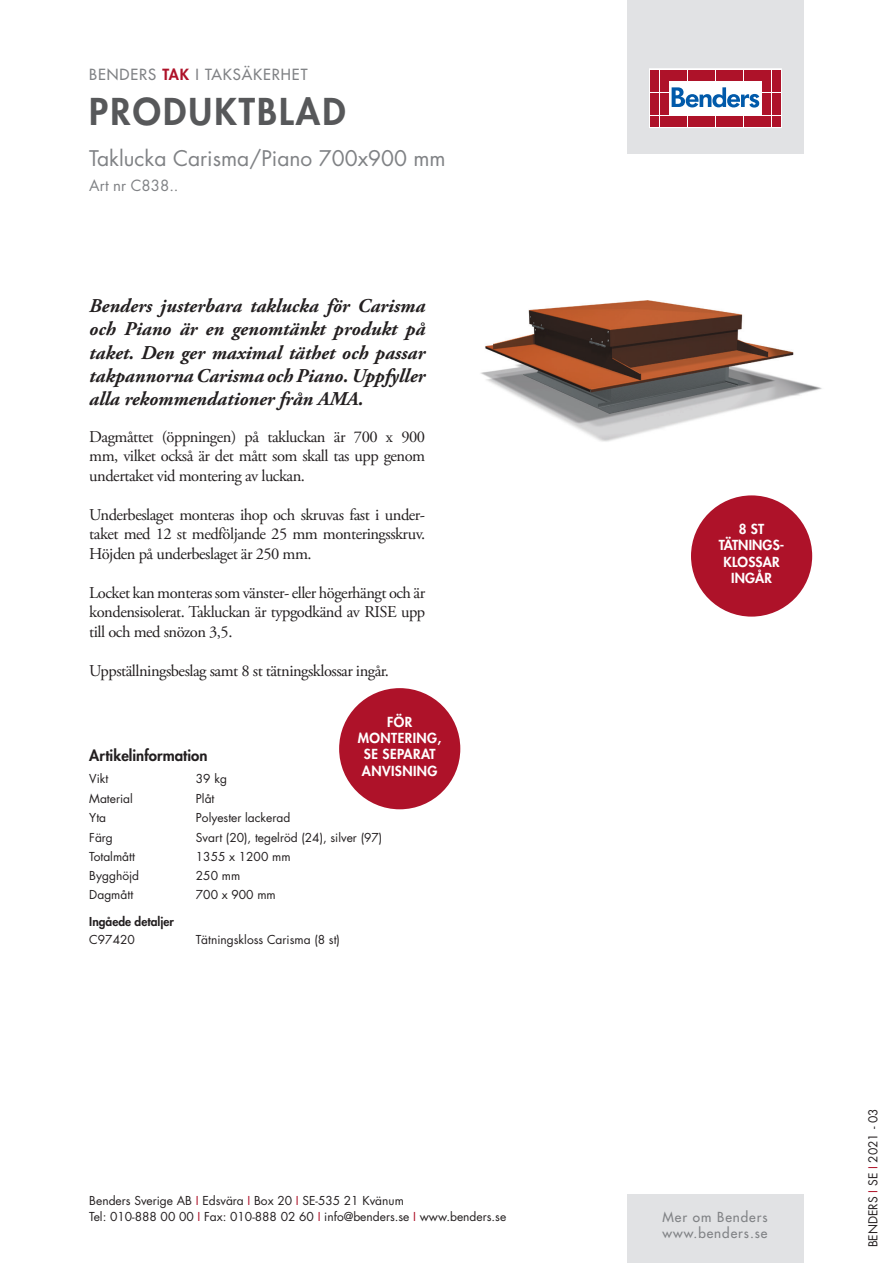
<style>
.page{position:relative;width:893px;height:1263px;background:#fff}
.page>*{position:absolute;margin:0;border:0;box-sizing:border-box;transform-origin:0 0}
.t1{font:800 36px "Futura Std";letter-spacing:.06em;color:#57585a}
.t2{font:21px "Futura Std";color:#808285}
.Ingress{font:italic 700 19.5px/23.4px "Adobe Garamond Pro";color:#231f20;text-align:justify}
.BRÖDTEXT{font:16.5px/19.5px "Adobe Garamond Pro";letter-spacing:-.03em;color:#231f20;text-align:justify}
.t3{font:500 15px "Futura Std";letter-spacing:.06em;color:#808285}
.t4{font:800 15px "Futura Std";color:#231f20}
.t5{font:15px "Futura Std";color:#808285}
.t6{font:800 13.5px "Futura Std";letter-spacing:.03em;color:#fff}
.t7{font:500 13.5px/16.2px "Futura Std";letter-spacing:.07em;color:#808285}
.t8{font:800 13.5px "Futura Std";letter-spacing:.01em;color:#fff}
.t9{font:12px "Futura Std";color:#231f20}
.t10{font:800 12px "Futura Std";color:#231f20}
.s1{font-weight:800;color:#ae1229}
.s2{color:#ae1229}
</style>
<div class="page">
<div style="left:627px;top:0;width:177px;height:153px;background:#e1e2e4"></div>
<svg style="left:649px;top:69px;width:132px;height:59px;background:#eac5cb"></svg>
<div style="left:651px;top:70px;width:8px;height:10px;background:#ae1229"></div>
<div style="left:660px;top:70px;width:8px;height:10px;background:#ae1229"></div>
<div style="left:651px;top:81px;width:8px;height:11px;background:#ae1229"></div>
<div style="left:660px;top:81px;width:8px;height:11px;background:#ae1229"></div>
<div style="left:651px;top:93px;width:8px;height:10px;background:#ae1229"></div>
<div style="left:660px;top:93px;width:8px;height:10px;background:#ae1229"></div>
<div style="left:651px;top:104px;width:8px;height:11px;background:#ae1229"></div>
<div style="left:660px;top:104px;width:8px;height:11px;background:#ae1229"></div>
<div style="left:651px;top:116px;width:8px;height:10px;background:#ae1229"></div>
<div style="left:660px;top:116px;width:8px;height:10px;background:#ae1229"></div>
<div style="left:669px;top:70px;width:8px;height:10px;background:#ae1229"></div>
<div style="left:679px;top:70px;width:8px;height:10px;background:#ae1229"></div>
<div style="left:688px;top:70px;width:8px;height:10px;background:#ae1229"></div>
<div style="left:697px;top:70px;width:9px;height:10px;background:#ae1229"></div>
<div style="left:707px;top:70px;width:8px;height:10px;background:#ae1229"></div>
<div style="left:716px;top:70px;width:8px;height:10px;background:#ae1229"></div>
<div style="left:725px;top:70px;width:9px;height:10px;background:#ae1229"></div>
<div style="left:735px;top:70px;width:8px;height:10px;background:#ae1229"></div>
<div style="left:744px;top:70px;width:8px;height:10px;background:#ae1229"></div>
<div style="left:753px;top:70px;width:9px;height:10px;background:#ae1229"></div>
<div style="left:669px;top:116px;width:8px;height:10px;background:#ae1229"></div>
<div style="left:679px;top:116px;width:8px;height:10px;background:#ae1229"></div>
<div style="left:688px;top:116px;width:8px;height:10px;background:#ae1229"></div>
<div style="left:697px;top:116px;width:9px;height:10px;background:#ae1229"></div>
<div style="left:707px;top:116px;width:8px;height:10px;background:#ae1229"></div>
<div style="left:716px;top:116px;width:8px;height:10px;background:#ae1229"></div>
<div style="left:725px;top:116px;width:9px;height:10px;background:#ae1229"></div>
<div style="left:735px;top:116px;width:8px;height:10px;background:#ae1229"></div>
<div style="left:744px;top:116px;width:8px;height:10px;background:#ae1229"></div>
<div style="left:753px;top:116px;width:9px;height:10px;background:#ae1229"></div>
<div style="left:763px;top:70px;width:8px;height:10px;background:#ae1229"></div>
<div style="left:772px;top:70px;width:8px;height:10px;background:#ae1229"></div>
<div style="left:763px;top:81px;width:8px;height:11px;background:#ae1229"></div>
<div style="left:772px;top:81px;width:8px;height:11px;background:#ae1229"></div>
<div style="left:763px;top:93px;width:8px;height:10px;background:#ae1229"></div>
<div style="left:772px;top:93px;width:8px;height:10px;background:#ae1229"></div>
<div style="left:763px;top:104px;width:8px;height:11px;background:#ae1229"></div>
<div style="left:772px;top:104px;width:8px;height:11px;background:#ae1229"></div>
<div style="left:763px;top:116px;width:8px;height:10px;background:#ae1229"></div>
<div style="left:772px;top:116px;width:8px;height:10px;background:#ae1229"></div>
<svg style="left:672px;top:87px;width:87px;height:21px;background:#90b6d9"></svg>
<div style="left:627px;top:1195px;width:177px;height:68px;background:#e1e2e4"></div>
<img style="left:481px;top:301px;width:341px;height:141px">
<div style="left:691px;top:495px;width:121px;height:122px;background:#ae1229;border-radius:50%"></div>
<div style="left:339px;top:688px;width:121px;height:121px;background:#ae1229;border-radius:50%"></div>
<p class="t3" style="left:89px;top:65px;width:220px">BENDERS <span class="s1">TAK</span> I TAKSÄKERHET</p>
<p class="t1" style="left:89px;top:89px;width:258px">PRODUKTBLAD</p>
<p class="t2" style="left:89px;top:145px;width:358px">Taklucka Carisma/Piano 700x900 mm</p>
<p class="t5" style="left:89px;top:176px;width:91px">Art nr C838..</p>
<p class="Ingress" style="left:89px;top:294px;width:337px">Benders justerbara taklucka för Carisma och Piano är en genomtänkt produkt på taket. Den ger maximal täthet och passar takpannorna Carisma och Piano. Uppfyller alla rekommendationer från AMA.</p>
<p class="BRÖDTEXT" style="left:89px;top:427px;width:337px">Dagmåttet (öppningen) på takluckan är 700 x 900 mm, vilket också är det mått som skall tas upp genom undertaket vid montering av luckan.</p>
<p class="BRÖDTEXT" style="left:89px;top:505px;width:337px">Underbeslaget monteras ihop och skruvas fast i under&shy;taket med 12 st medföljande 25 mm monteringsskruv.<br>Höjden på underbeslaget är 250 mm.</p>
<p class="BRÖDTEXT" style="left:89px;top:583px;width:337px">Locket kan monteras som vänster- eller högerhängt och är kondensisolerat. Takluckan är typgodkänd av RISE upp till och med snözon 3,5.</p>
<p class="BRÖDTEXT" style="left:89px;top:661px;width:301px">Uppställningsbeslag samt 8 st tätningsklossar ingår.</p>
<p class="t6" style="left:387px;top:713px;width:27px">FÖR</p>
<p class="t6" style="left:358px;top:729px;width:85px">MONTERING,</p>
<p class="t6" style="left:364px;top:746px;width:73px">SE SEPARAT</p>
<p class="t6" style="left:362px;top:762px;width:77px">ANVISNING</p>
<p class="t4" style="left:89px;top:746px;width:120px">Artikelinformation</p>
<p class="t9" style="left:89px;top:771px;width:21px">Vikt</p>
<p class="t9" style="left:196px;top:771px;width:33px">39 kg</p>
<p class="t9" style="left:89px;top:791px;width:45px">Material</p>
<p class="t9" style="left:196px;top:791px;width:20px">Plåt</p>
<p class="t9" style="left:89px;top:810px;width:18px">Yta</p>
<p class="t9" style="left:196px;top:810px;width:96px">Polyester lackerad</p>
<p class="t9" style="left:89px;top:829px;width:25px">Färg</p>
<p class="t9" style="left:196px;top:829px;width:188px">Svart (20), tegelröd (24), silver (97)</p>
<p class="t9" style="left:89px;top:849px;width:47px">Totalmått</p>
<p class="t9" style="left:196px;top:849px;width:96px">1355 x 1200 mm</p>
<p class="t9" style="left:89px;top:868px;width:51px">Bygghöjd</p>
<p class="t9" style="left:196px;top:868px;width:46px">250 mm</p>
<p class="t9" style="left:89px;top:887px;width:45px">Dagmått</p>
<p class="t9" style="left:196px;top:887px;width:81px">700 x 900 mm</p>
<p class="t10" style="left:89px;top:914px;width:86px">Ingåede detaljer</p>
<p class="t9" style="left:89px;top:932px;width:47px">C97420</p>
<p class="t9" style="left:196px;top:932px;width:146px">Tätningskloss Carisma (8 st)</p>
<p class="t9" style="left:89px;top:1193px;width:316px">Benders Sverige AB <span class="s2">I</span> Edsvära <span class="s2">I</span> Box 20 <span class="s2">I</span> SE-535 21 Kvänum</p>
<p class="t9" style="left:89px;top:1209px;width:418px">Tel: 010-888 00 00 <span class="s2">I</span> Fax: 010-888 02 60 <span class="s2">I</span> info@benders.se <span class="s2">I</span> www.benders.se</p>
<p class="t6" style="left:739px;top:521px;width:27px">8 ST</p>
<p class="t8" style="left:719px;top:537px;width:67px">TÄTNINGS-</p>
<p class="t8" style="left:724px;top:553px;width:58px">KLOSSAR</p>
<p class="t6" style="left:731px;top:569px;width:42px">INGÅR</p>
<p class="t7" style="left:662px;top:1209px;width:107px">Mer om Benders www.benders.se</p>
<p class="t9" style="left:865px;top:1247px;width:140px;rotate:-90deg">BENDERS <span class="s2">I</span> SE <span class="s2">I</span> 2021 - 03</p>
</div>
